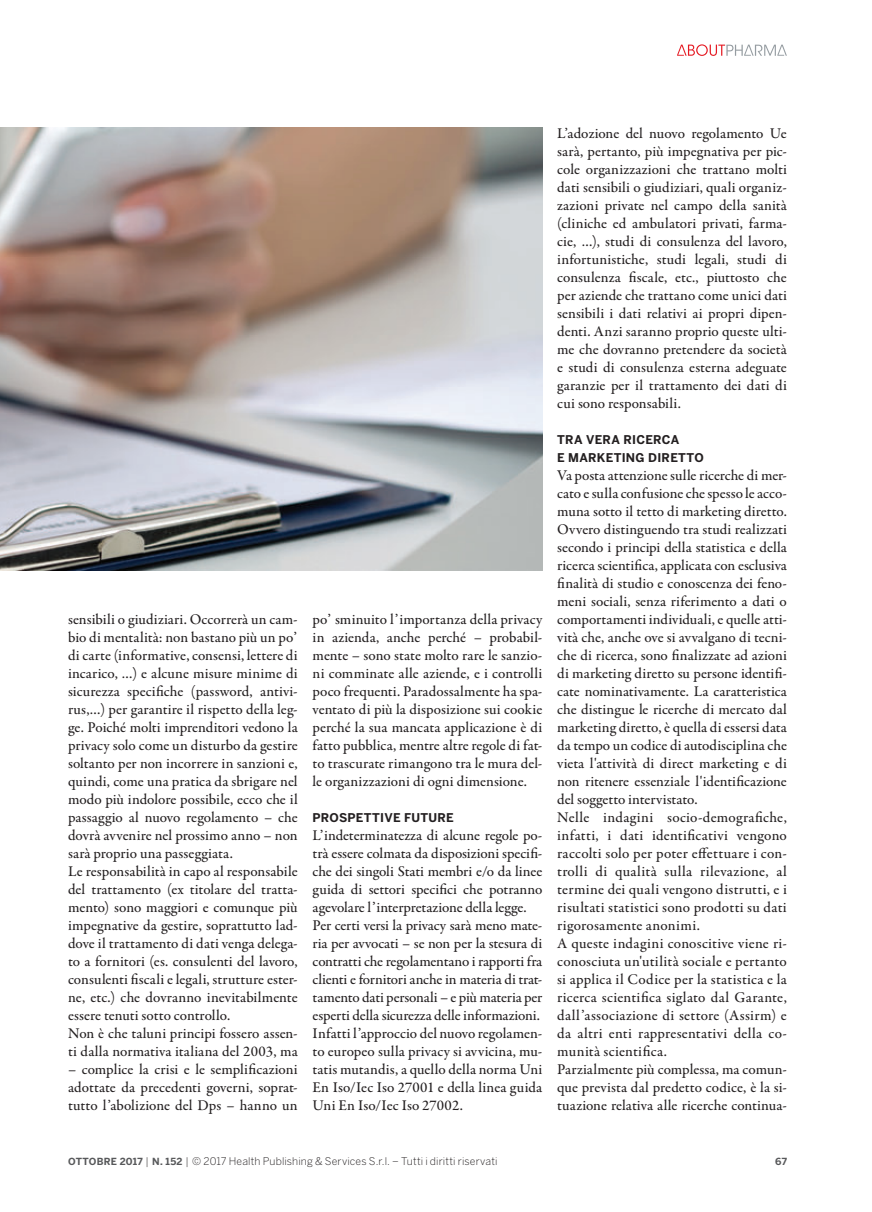
<style>
.page{position:relative;width:872px;height:1212px;background:#fff}
.page>*{position:absolute;margin:0;border:0;box-sizing:border-box;transform-origin:0 0}
.t1{font:500 15px/18px "Garamond Premr Pro";color:#231f20}
.t2{font:700 12px/18px "Benton Sans";letter-spacing:.02em;color:#231f20}
.t3{font:300 10.5px "Benton Sans";letter-spacing:.015em;color:#231f20}
.t4{font:700 9.75px "Benton Sans";color:#57585a}
.s1{font-weight:700;font-size:9.75px;color:#57585a}
</style>
<div class="page">
<svg style="left:677px;top:44px;width:110px;height:12px"></svg>
<img style="left:0;top:128px;width:542px;height:442px">
<p class="t1" style="left:68px;top:611px;width:231px">sensibili o giudiziari. Occorrerà un cam&shy;bio di mentalità: non bastano più un po’ di carte (informative, consensi, lettere di incarico, …) e alcune misure minime di sicurezza specifiche (password, antivi&shy;rus,…) per garantire il rispetto della leg&shy;ge. Poiché molti imprenditori vedono la privacy solo come un disturbo da gestire soltanto per non incorrere in sanzioni e, quindi, come una pratica da sbrigare nel modo più indolore possibile, ecco che il passaggio al nuovo regolamento – che dovrà avvenire nel prossimo anno – non sarà proprio una passeggiata.<br>Le responsabilità in capo al responsabile del trattamento (ex titolare del tratta&shy;mento) sono maggiori e comunque più impegnative da gestire, soprattutto lad&shy;dove il trattamento di dati venga delega&shy;to a fornitori (es. consulenti del lavoro, consulenti fiscali e legali, strutture ester&shy;ne, etc.) che dovranno inevitabilmente essere tenuti sotto controllo.<br>Non è che taluni principi fossero assen&shy;ti dalla normativa italiana del 2003, ma</p>
<p class="t1" style="left:68px;top:1061px;width:231px;text-align:justify">– complice la crisi e le semplificazioni adottate da precedenti governi, soprat&shy;tutto l’abolizione del Dps – hanno un</p>
<p class="t1" style="left:313px;top:611px;width:231px;text-align:justify">po’ sminuito l’importanza della privacy in azienda, anche perché – probabil&shy;mente – sono state molto rare le sanzio&shy;ni comminate alle aziende, e i controlli poco frequenti. Paradossalmente ha spa&shy;ventato di più la disposizione sui cookie perché la sua mancata applicazione è di fatto pubblica, mentre altre regole di fat&shy;to trascurate rimangono tra le mura del&shy;le organizzazioni di ogni dimensione.</p>
<p class="t2" style="left:313px;top:809px;width:143px">PROSPETTIVE FUTURE</p>
<p class="t1" style="left:313px;top:827px;width:231px">L’indeterminatezza di alcune regole po&shy;trà essere colmata da disposizioni specifi&shy;che dei singoli Stati membri e/o da linee guida di settori specifici che potranno agevolare l’interpretazione della legge.<br>Per certi versi la privacy sarà meno mate&shy;ria per avvocati – se non per la stesura di contratti che regolamentano i rapporti fra clienti e fornitori anche in materia di trat&shy;tamento dati personali – e più materia per esperti della sicurezza delle informazioni.<br>Infatti l’approccio del nuovo regolamen&shy;to europeo sulla privacy si avvicina, mu&shy;tatis mutandis, a quello della norma Uni En Iso/Iec Iso 27001 e della linea guida Uni En Iso/Iec Iso 27002.</p>
<p class="t1" style="left:557px;top:125px;width:231px;text-align:justify">L’adozione del nuovo regolamento Ue sarà, pertanto, più impegnativa per pic&shy;cole organizzazioni che trattano molti dati sensibili o giudiziari, quali organiz&shy;zazioni private nel campo della sanità (cliniche ed ambulatori privati, farma&shy;cie, …), studi di consulenza del lavoro, infortunistiche, studi legali, studi di consulenza fiscale, etc., piuttosto che per aziende che trattano come unici dati sensibili i dati relativi ai propri dipen&shy;denti. Anzi saranno proprio queste ulti&shy;me che dovranno pretendere da società e studi di consulenza esterna adeguate garanzie per il trattamento dei dati di cui sono responsabili.</p>
<p class="t2" style="left:557px;top:431px;width:148px">TRA VERA RICERCA<br>E MARKETING DIRETTO</p>
<p class="t1" style="left:557px;top:467px;width:231px">Va posta attenzione sulle ricerche di mer&shy;cato e sulla confusione che spesso le acco&shy;muna sotto il tetto di marketing diretto.<br>Ovvero distinguendo tra studi realizzati secondo i principi della statistica e della ricerca scientifica, applicata con esclusiva finalità di studio e conoscenza dei feno&shy;meni sociali, senza riferimento a dati o comportamenti individuali, e quelle atti&shy;vità che, anche ove si avvalgano di tecni&shy;che di ricerca, sono finalizzate ad azioni di marketing diretto su persone identifi&shy;cate nominativamente. La caratteristica che distingue le ricerche di mercato dal marketing diretto, è quella di essersi data da tempo un codice di autodisciplina che vieta l'attività di direct marketing e di non ritenere essenziale l'identificazione del soggetto intervistato.<br>Nelle indagini socio-demografiche, infatti, i dati identificativi vengono raccolti solo per poter effettuare i con&shy;trolli di qualità sulla rilevazione, al termine dei quali vengono distrutti, e i risultati statistici sono prodotti su dati rigorosamente anonimi.<br>A queste indagini conoscitive viene ri&shy;conosciuta un'utilità sociale e pertanto si applica il Codice per la statistica e la ricerca scientifica siglato dal Garante, dall’associazione di settore (Assirm) e da altri enti rappresentativi della co&shy;munità scientifica.<br>Parzialmente più complessa, ma comun&shy;que prevista dal predetto codice, è la si&shy;tuazione relativa alle ricerche continua-</p>
<p class="t3" style="left:68px;top:1155px;width:431px"><span class="s1">OTTOBRE 2017</span> | <span class="s1">N. 152</span> | © 2017 Health Publishing &amp; Services S.r.l. – Tutti i diritti riservati</p>
<p class="t4" style="left:775px;top:1156px;width:13px">67</p>
</div>
